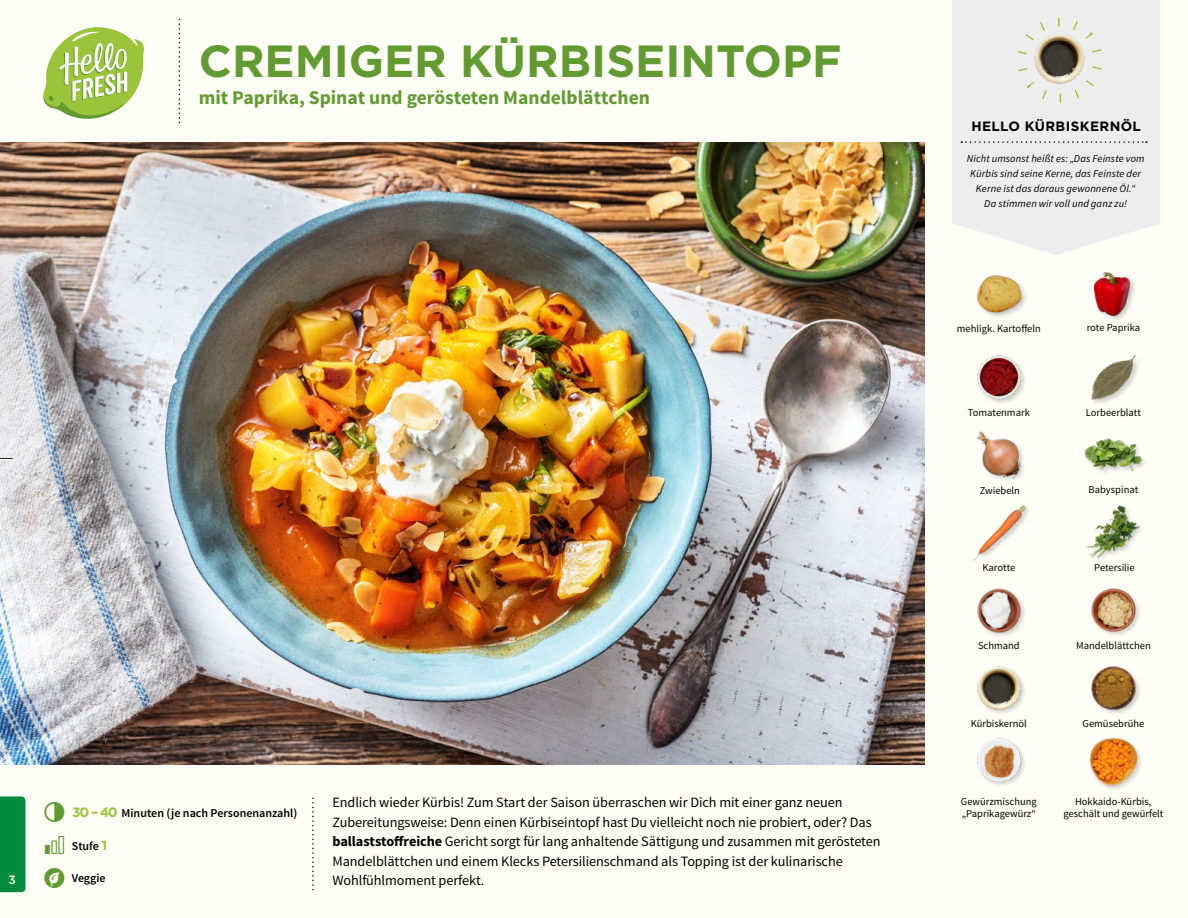
<style>
.page{position:relative;width:1188px;height:918px;background:#fffef7}
.page>*{position:absolute;margin:0;border:0;box-sizing:border-box;transform-origin:0 0}
.t1{font:700 45px "Gotham";color:#619b31}
.t2{font:700 19.5px "Source Sans Pro";color:#619b31}
.t3{font:14.25px/19.5px "Source Sans Pro";letter-spacing:-.005em;color:#000}
.t4{font:700 13.5px "Gotham";letter-spacing:.03em;color:#000}
.t5{font:600 12px "Source Sans Pro";color:#000}
.t6{font:500 12px "Gotham";color:#fffef7}
.t7{font:10.5px/12px "Source Sans Pro";color:#000;text-align:center}
.t8{font:italic 10.5px/14.7px "Source Sans Pro";letter-spacing:.015em;color:#000;text-align:center}
.s1{font-family:"Gotham";font-weight:700;font-size:13.5px;color:#9ac43a}
.s2{font-weight:700}
</style>
<div class="page">
<svg style="left:43px;top:27px;width:101px;height:92px"></svg>
<img style="left:977px;top:738px;width:48px;height:48px">
<img style="left:977px;top:666px;width:48px;height:48px">
<img style="left:1091px;top:666px;width:49px;height:48px">
<img style="left:1091px;top:588px;width:49px;height:47px">
<img style="left:977px;top:588px;width:48px;height:48px">
<img style="left:972px;top:505px;width:56px;height:56px">
<img style="left:1087px;top:505px;width:54px;height:54px">
<div style="left:1084px;top:437px;width:64px;height:41px;background:#000;opacity:.2"></div>
<img style="left:1085px;top:437px;width:57px;height:41px">
<img style="left:976px;top:431px;width:48px;height:49px">
<img style="left:977px;top:355px;width:48px;height:48px">
<img style="left:1091px;top:354px;width:47px;height:50px">
<img style="left:1093px;top:271px;width:42px;height:49px">
<img style="left:976px;top:275px;width:50px;height:42px">
<svg style="left:952px;top:0;width:208px;height:255px;background:#eeeeed"></svg>
<svg style="left:961px;top:141px;width:186px;height:2px"></svg>
<img style="left:1027px;top:25px;width:66px;height:66px">
<div style="left:1017px;top:18px;width:85px;height:85px;border:9px dashed #9ac43a;border-radius:50%"></div>
<img style="left:0;top:142px;width:925px;height:623px">
<img style="left:1089px;top:738px;width:52px;height:51px">
<div style="left:0;top:796px;width:26px;height:96px;background:#008b3d"></div>
<svg style="left:0;top:458px;width:13px;height:2px"></svg>
<h1 class="t1" style="left:199px;top:32px;width:644px">CREMIGER KÜRBISEINTOPF</h1>
<h2 class="t2" style="left:199px;top:85px;width:453px">mit Paprika, Spinat und gerösteten Mandelblättchen</h2>
<p class="t5" style="left:72px;top:805px;width:227px"><span class="s1">30 –40</span> Minuten (je nach Personenanzahl)</p>
<p class="t5" style="left:72px;top:838px;width:37px">Stufe <span class="s1">1</span></p>
<p class="t6" style="left:9px;top:872px;width:9px">3</p>
<p class="t5" style="left:72px;top:871px;width:35px">Veggie</p>
<p class="t6" style="left:9px;top:872px;width:6px">1</p>
<p class="t3" style="left:332px;top:793px;width:550px">Endlich wieder Kürbis! Zum Start der Saison überraschen wir Dich mit einer ganz neuen Zubereitungsweise: Denn einen Kürbiseintopf hast Du vielleicht noch nie probiert, oder? Das <span class="s2">ballaststoffreiche</span> Gericht sorgt für lang anhaltende Sättigung und zusammen mit gerösteten Mandelblättchen und einem Klecks Petersilienschmand als Topping ist der kulinarische Wohlfühlmoment perfekt.</p>
<p class="t4" style="left:971px;top:117px;width:171px">HELLO KÜRBISKERNÖL</p>
<p class="t8" style="left:967px;top:152px;width:179px">Nicht umsonst heißt es: „Das Feinste vom Kürbis sind seine Kerne, das Feinste der Kerne ist das daraus gewonnene Öl.“<br>Da stimmen wir voll und ganz zu!</p>
<p class="t7" style="left:957px;top:322px;width:85px">mehligk. Kartoffeln</p>
<p class="t7" style="left:1087px;top:322px;width:55px">rote Paprika</p>
<p class="t7" style="left:968px;top:407px;width:64px">Tomatenmark</p>
<p class="t7" style="left:1086px;top:406px;width:57px">Lorbeerblatt</p>
<p class="t7" style="left:980px;top:484px;width:42px">Zwiebeln</p>
<p class="t7" style="left:1089px;top:484px;width:51px">Babyspinat</p>
<p class="t7" style="left:982px;top:562px;width:34px">Karotte</p>
<p class="t7" style="left:1094px;top:562px;width:42px">Petersilie</p>
<p class="t7" style="left:978px;top:640px;width:43px">Schmand</p>
<p class="t7" style="left:1076px;top:640px;width:76px">Mandelblättchen</p>
<p class="t7" style="left:971px;top:717px;width:58px">Kürbiskernöl</p>
<p class="t7" style="left:1083px;top:717px;width:63px">Gemüsebrühe</p>
<p class="t7" style="left:961px;top:796px;width:77px;text-align:left">Gewürzmischung „Paprikagewürz“</p>
<p class="t7" style="left:1063px;top:796px;width:101px">Hokkaido-Kürbis, geschält und gewürfelt</p>
</div>
